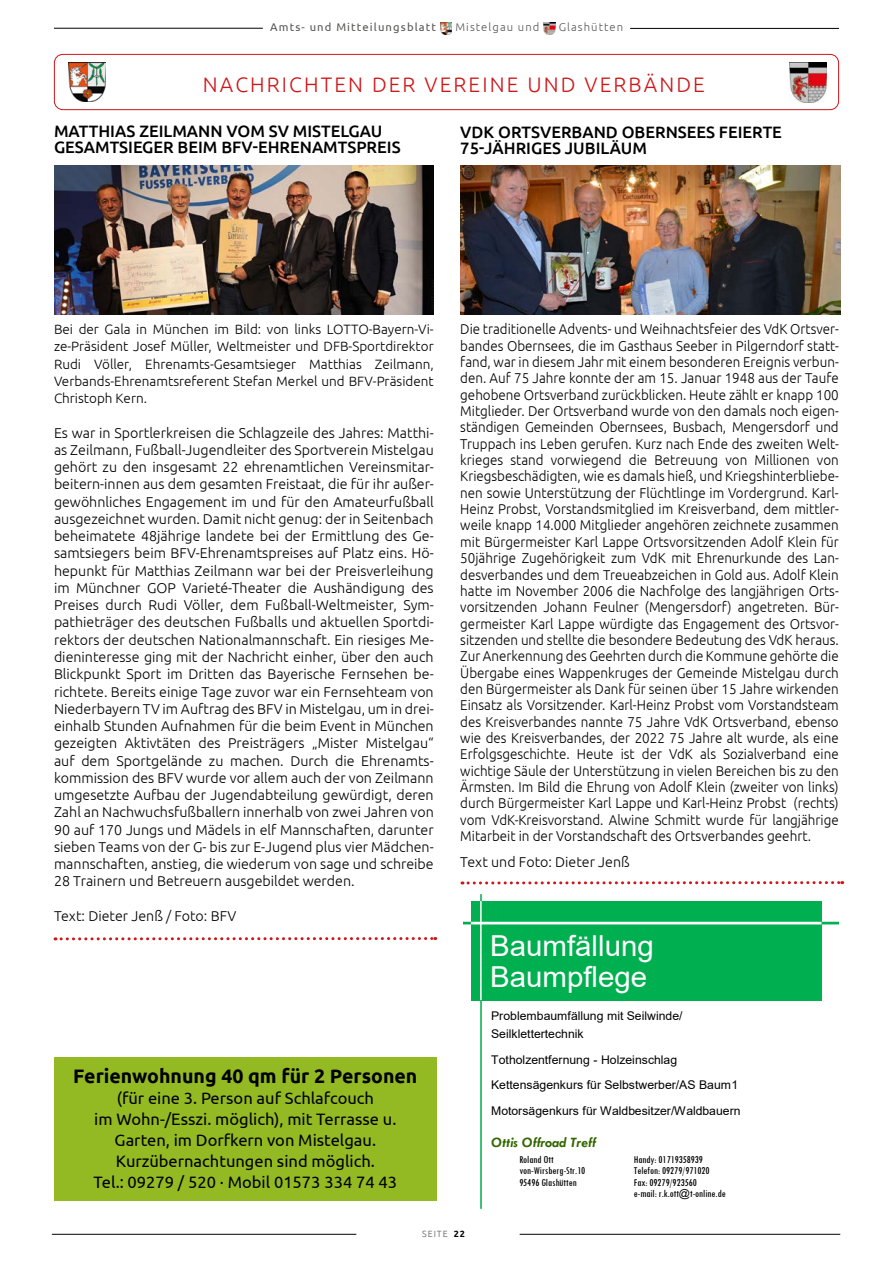
<style>
.page{position:relative;width:893px;height:1263px;background:#fff}
.page>*{position:absolute;margin:0;border:0;box-sizing:border-box;transform-origin:0 0}
.t1{font:28.8px/31.5px "Arial";color:#fff}
.t2{font:300 21px "Ubuntu";letter-spacing:.1em;color:#cd1719}
.t3{font:700 19.5px "Ubuntu";color:#000}
.t4{font:16.5px/21px "Ubuntu";color:#000;text-align:center}
.t5{font:500 16.5px/16.4px "Ubuntu";color:#000}
.t6{font:italic 700 14.4px "Tw Cen";color:#360}
.t7{font:300 14.25px/16.4px "Ubuntu";color:#000;text-align:justify;scale:.94 1}
.t8{font:300 14.25px/17.2px "Ubuntu";color:#000;text-align:justify}
.t9{font:300 13.5px/17.2px "Ubuntu";color:#000;text-align:justify}
.t10{font:12px/25.5px "Arial";color:#000}
.t11{font:11.25px "Ubuntu";letter-spacing:.1em;color:#575756}
.t12{font:300 11.25px "Ubuntu";letter-spacing:.095em;color:#575756}
.t13{font:condensed 10.8px/11.6px "Tw Cen";letter-spacing:-.005em;color:#000}
.t14{font:300 9px "Ubuntu";letter-spacing:.1em;color:#575756}
.s1{font-weight:700;color:#000}
</style>
<div class="page">
<hr style="left:52px;top:1234px;width:304px;height:1px;background:#000">
<hr style="left:520px;top:1234px;width:320px;height:1px;background:#000">
<hr style="left:54px;top:28px;width:209px;height:1px;background:#000">
<hr style="left:630px;top:28px;width:209px;height:1px;background:#000">
<svg style="left:440px;top:22px;width:12px;height:12px"></svg>
<svg style="left:544px;top:22px;width:11px;height:13px"></svg>
<hr style="left:480px;top:894px;width:2px;height:315px;background:#00b050">
<hr style="left:463px;top:922px;width:376px;height:2px;background:#00b050">
<div style="left:471px;top:901px;width:351px;height:99px;background:#00b050"></div>
<hr style="left:480px;top:901px;width:2px;height:99px;background:#fff">
<hr style="left:471px;top:922px;width:350px;height:2px;background:#fff">
<div style="left:54px;top:54px;width:785px;height:56px;border:1px solid #cd1719;border-radius:9px"></div>
<img style="left:69px;top:62px;width:36px;height:40px">
<img style="left:54px;top:165px;width:380px;height:149px">
<img style="left:460px;top:166px;width:380px;height:149px">
<svg style="left:462px;top:881px;width:381px;height:3px"></svg>
<svg style="left:55px;top:937px;width:381px;height:3px"></svg>
<img style="left:790px;top:62px;width:37px;height:41px">
<div style="left:54px;top:1057px;width:383px;height:143px;background:#93ba22"></div>
<p class="t11" style="left:270px;top:20px;width:167px">Amts- und Mitteilungsblatt</p>
<p class="t12" style="left:455px;top:20px;width:85px">Mistelgau und</p>
<p class="t12" style="left:559px;top:20px;width:66px">Glashütten</p>
<h2 class="t2" style="left:203px;top:72px;width:503px">NACHRICHTEN DER VEREINE UND VERBÄNDE</h2>
<p class="t5" style="left:54px;top:122px;width:348px">MATTHIAS ZEILMANN VOM SV MISTELGAU<br>GESAMTSIEGER BEIM BFV-EHRENAMTSPREIS</p>
<p class="t5" style="left:460px;top:123px;width:323px">VDK ORTSVERBAND OBERNSEES FEIERTE<br>75-JÄHRIGES JUBILÄUM</p>
<p class="t9" style="left:54px;top:320px;width:381px">Bei der Gala in München im Bild: von links LOTTO-Bayern-Vi&shy;ze-Präsident Josef Müller, Weltmeister und DFB-Sportdirektor Rudi Völler, Ehrenamts-Gesamtsieger Matthias Zeilmann, Verbands-Ehrenamtsreferent Stefan Merkel und BFV-Präsident Christoph Kern.</p>
<p class="t8" style="left:54px;top:424px;width:381px">Es war in Sportlerkreisen die Schlagzeile des Jahres: Matthi&shy;as Zeilmann, Fußball-Jugendleiter des Sportverein Mistelgau gehört zu den insgesamt 22 ehrenamtlichen Vereinsmitar&shy;beitern-innen aus dem gesamten Freistaat, die für ihr außer&shy;gewöhnliches Engagement im und für den Amateurfußball ausgezeichnet wurden. Damit nicht genug: der in Seitenbach beheimatete 48jährige landete bei der Ermittlung des Ge&shy;samtsiegers beim BFV-Ehrenamtspreises auf Platz eins. Hö&shy;hepunkt für Matthias Zeilmann war bei der Preisverleihung im Münchner GOP Varieté-Theater die Aushändigung des Preises durch Rudi Völler, dem Fußball-Weltmeister, Sym&shy;pathieträger des deutschen Fußballs und aktuellen Sportdi&shy;rektors der deutschen Nationalmannschaft. Ein riesiges Me&shy;dieninteresse ging mit der Nachricht einher, über den auch Blickpunkt Sport im Dritten das Bayerische Fernsehen be&shy;richtete. Bereits einige Tage zuvor war ein Fernsehteam von Niederbayern TV im Auftrag des BFV in Mistelgau, um in drei&shy;einhalb Stunden Aufnahmen für die beim Event in München gezeigten Aktivtäten des Preisträgers „Mister Mistelgau“ auf dem Sportgelände zu machen. Durch die Ehrenamts&shy;kommission des BFV wurde vor allem auch der von Zeilmann umgesetzte Aufbau der Jugendabteilung gewürdigt, deren Zahl an Nachwuchsfußballern innerhalb von zwei Jahren von 90 auf 170 Jungs und Mädels in elf Mannschaften, darunter sieben Teams von der G- bis zur E-Jugend plus vier Mädchen&shy;mannschaften, anstieg, die wiederum von sage und schreibe 28 Trainern und Betreuern ausgebildet werden.</p>
<p class="t8" style="left:54px;top:907px;width:184px">Text: Dieter Jenß / Foto: BFV</p>
<h3 class="t3" style="left:73px;top:1064px;width:346px">Ferienwohnung 40 qm für 2 Personen</h3>
<p class="t4" style="left:94px;top:1087px;width:305px">(für eine 3. Person auf Schlafcouch<br>im Wohn-/Esszi. möglich), mit Terrasse u.<br>Garten, im Dorfkern von Mistelgau.<br>Kurzübernachtungen sind möglich.<br>Tel.: 09279 / 520 · Mobil 01573 334 74 43</p>
<p class="t7" style="left:460px;top:321px;width:404px">Die traditionelle Advents- und Weihnachtsfeier des VdK Ortsver&shy;bandes Obernsees, die im Gasthaus Seeber in Pilgerndorf statt&shy;fand, war in diesem Jahr mit einem besonderen Ereignis verbun&shy;den. Auf 75 Jahre konnte der am 15. Januar 1948 aus der Taufe gehobene Ortsverband zurückblicken. Heute zählt er knapp 100<br>Mitglieder. Der Ortsverband wurde von den damals noch eigen&shy;ständigen Gemeinden Obernsees, Busbach, Mengersdorf und Truppach ins Leben gerufen. Kurz nach Ende des zweiten Welt&shy;krieges stand vorwiegend die Betreuung von Millionen von Kriegsbeschädigten, wie es damals hieß, und Kriegshinterbliebe&shy;nen sowie Unterstützung der Flüchtlinge im Vordergrund. Karl-Heinz Probst, Vorstandsmitglied im Kreisverband, dem mittler&shy;weile knapp 14.000 Mitglieder angehören zeichnete zusammen mit Bürgermeister Karl Lappe Ortsvorsitzenden Adolf Klein für 50jährige Zugehörigkeit zum VdK mit Ehrenurkunde des Lan&shy;desverbandes und dem Treueabzeichen in Gold aus. Adolf Klein hatte im November 2006 die Nachfolge des langjährigen Orts&shy;vorsitzenden Johann Feulner (Mengersdorf) angetreten. Bür&shy;germeister Karl Lappe würdigte das Engagement des Ortsvor&shy;sitzenden und stellte die besondere Bedeutung des VdK heraus.<br>Zur Anerkennung des Geehrten durch die Kommune gehörte die Übergabe eines Wappenkruges der Gemeinde Mistelgau durch den Bürgermeister als Dank für seinen über 15 Jahre wirkenden Einsatz als Vorsitzender. Karl-Heinz Probst vom Vorstandsteam des Kreisverbandes nannte 75 Jahre VdK Ortsverband, ebenso wie des Kreisverbandes, der 2022 75 Jahre alt wurde, als eine Erfolgsgeschichte. Heute ist der VdK als Sozialverband eine wichtige Säule der Unterstützung in vielen Bereichen bis zu den Ärmsten. Im Bild die Ehrung von Adolf Klein (zweiter von links) durch Bürgermeister Karl Lappe und Karl-Heinz Probst (rechts) vom VdK-Kreisvorstand. Alwine Schmitt wurde für langjährige Mitarbeit in der Vorstandschaft des Ortsverbandes geehrt.</p>
<p class="t8" style="left:460px;top:852px;width:171px">Text und Foto: Dieter Jenß</p>
<h1 class="t1" style="left:490px;top:930px;width:165px">Baumfällung<br>Baumpflege</h1>
<p class="t10" style="left:491px;top:1006px;width:193px;line-height:18.3px">Problembaumfällung mit Seilwinde/<br>Seilklettertechnik</p>
<p class="t10" style="left:491px;top:1046px;width:251px">Totholzentfernung - Holzeinschlag<br>Kettensägenkurs für Selbstwerber/AS Baum1<br>Motorsägenkurs für Waldbesitzer/Waldbauern</p>
<p class="t6" style="left:491px;top:1134px;width:106px">Ottis Offroad Treff</p>
<p class="t13" style="left:519px;top:1153px;width:68px">Roland Ott von-Wirsberg-Str.10<br>95496 Glashütten</p>
<p class="t13" style="left:634px;top:1153px;width:93px">Handy: 01719358939<br>Telefon: 09279/971020<br>Fax: 09279/923560<br>e-mail: r.k.ott@t-online.de</p>
<p class="t14" style="left:422px;top:1228px;width:44px">SEITE <span class="s1">22</span></p>
</div>
